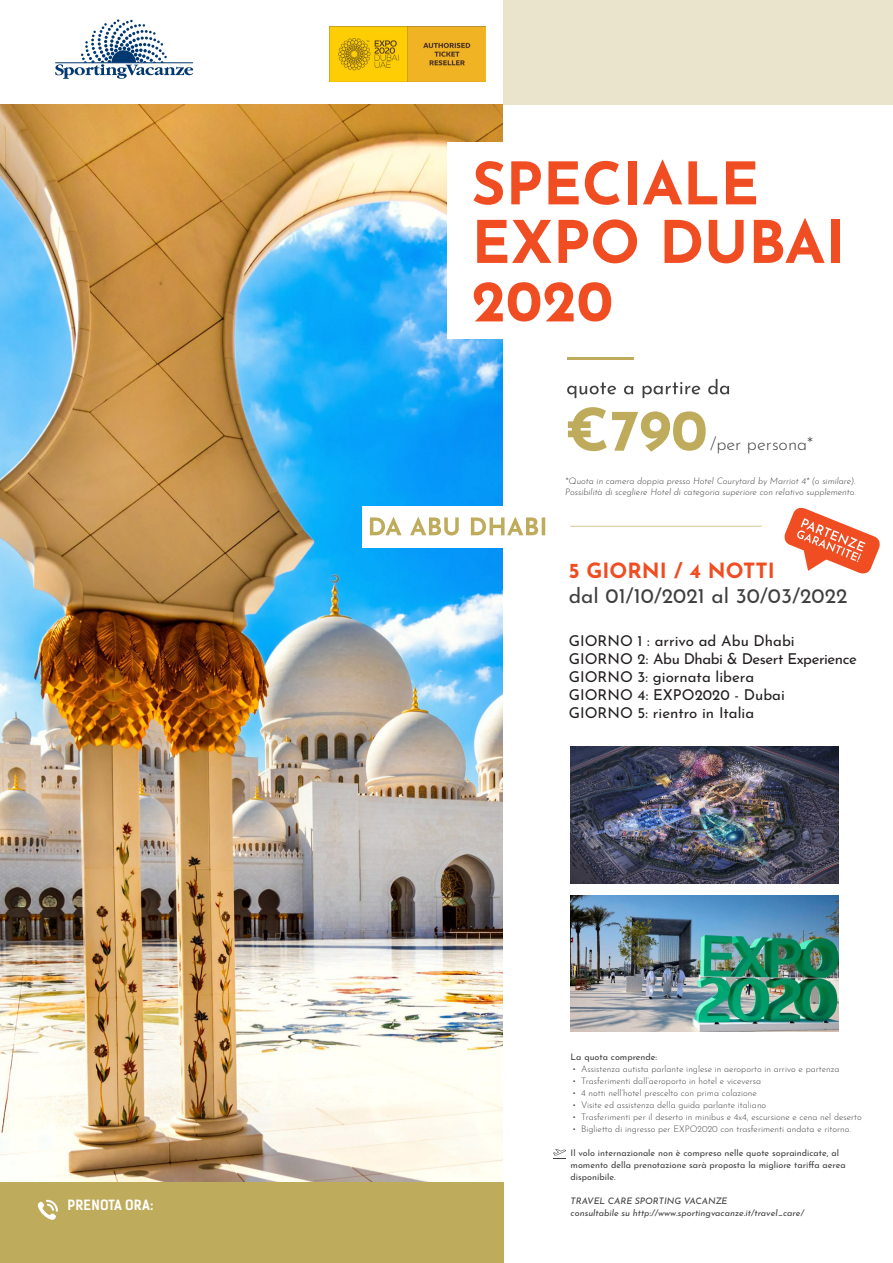
<style>
.page{position:relative;width:893px;height:1263px;background:#fff}
.page>*{position:absolute;margin:0;border:0;box-sizing:border-box;transform-origin:0 0}
.t1{font:700 58.5px/58.5px "Josefin Sans";color:#f04d22}
.t2{font:700 58.5px "Josefin Sans";color:#bfab5c}
.t3{font:21px "Josefin Sans";color:#3f403e}
.t4{font:700 21px "Josefin Sans";color:#f04d22}
.t5{font:300 18px "Josefin Sans";color:#404140}
.t6{font:15px/18px "Josefin Sans";color:#231f20}
.t7{font:700 13.5px "Kelson Sans";letter-spacing:.015em;color:#fff}
.t8{font:300 9px "Josefin Sans";color:#404140}
.t9{font:9px/12px "Josefin Sans";color:#404140}
.t10{font:italic 300 9px/10.8px "Josefin Sans";color:#404140}
.t11{font:italic 9px/12px "Josefin Sans";color:#404140}
</style>
<div class="page">
<div style="left:503px;top:0;width:390px;height:104px;background:#ebe4cc"></div>
<img style="left:0;top:104px;width:503px;height:1079px">
<div style="left:447px;top:142px;width:446px;height:196px;background:#fff"></div>
<img style="left:571px;top:895px;width:268px;height:137px">
<img style="left:571px;top:746px;width:268px;height:137px">
<div style="left:0;top:1183px;width:503px;height:80px;background:#bfab5c"></div>
<svg style="left:37px;top:1199px;width:21px;height:21px"></svg>
<svg style="left:55px;top:19px;width:138px;height:60px"></svg>
<hr style="left:55px;top:63px;width:138px;height:1px;background:#003871">
<svg style="left:553px;top:1149px;width:13px;height:10px"></svg>
<div style="left:362px;top:506px;width:195px;height:42px;background:#fff"></div>
<svg style="left:370px;top:517px;width:175px;height:18px"></svg>
<hr style="left:570px;top:526px;width:192px;height:1px;background:#bfab5c">
<svg style="left:784px;top:507px;width:96px;height:67px"></svg>
<svg style="left:567px;top:379px;width:162px;height:19px"></svg>
<hr style="left:567px;top:358px;width:67px;height:2px;background:#bfab5c">
<img style="left:329px;top:26px;width:157px;height:56px">
<h3 class="t7" style="left:67px;top:1197px;width:87px">PRENOTA ORA:</h3>
<h1 class="t1" style="left:472px;top:146px;width:375px">SPECIALE<br>EXPO DUBAI<br>2020</h1>
<h1 class="t2" style="left:565px;top:378px;width:144px">€790</h1>
<h3 class="t5" style="left:710px;top:429px;width:105px">/per persona*</h3>
<p class="t10" style="left:565px;top:475px;width:292px">*Quota in camera doppia presso Hotel Courytard by Marriot 4* (o similare).<br>Possibilità di scegliere Hotel di categoria superiore con relativo supplemento.</p>
<h2 class="t4" style="left:569px;top:552px;width:207px">5 GIORNI / 4 NOTTI</h2>
<h2 class="t3" style="left:569px;top:578px;width:280px">dal 01/10/2021 al 30/03/2022</h2>
<h3 class="t6" style="left:569px;top:630px;width:290px">GIORNO 1 : arrivo ad Abu Dhabi<br>GIORNO 2: Abu Dhabi &amp; Desert Experience<br>GIORNO 3: giornata libera<br>GIORNO 4: EXPO2020 - Dubai<br>GIORNO 5: rientro in Italia</h3>
<p class="t9" style="left:571px;top:1050px;width:88px">La quota comprende:</p>
<p class="t8" style="left:572px;top:1062px;width:269px">• Assistenza autista parlante inglese in aeroporto in arrivo e partenza</p>
<p class="t8" style="left:572px;top:1074px;width:191px">• Trasferimenti dall’aeroporto in hotel e viceversa</p>
<p class="t8" style="left:572px;top:1086px;width:186px">• 4 notti nell’hotel prescelto con prima colazione</p>
<p class="t8" style="left:572px;top:1098px;width:196px">• Visite ed assistenza della guida parlante italiano</p>
<p class="t8" style="left:572px;top:1110px;width:291px">• Trasferimenti per il deserto in minibus e 4x4, escursione e cena nel deserto</p>
<p class="t8" style="left:572px;top:1122px;width:280px">• Biglietto di ingresso per EXPO2020 con trasferimenti andata e ritorno.</p>
<p class="t9" style="left:571px;top:1146px;width:277px">Il volo internazionale non è compreso nelle quote sopraindicate, al momento della prenotazione sarà proposta la migliore tariffa aerea disponibile.</p>
<p class="t11" style="left:571px;top:1194px;width:235px">TRAVEL CARE SPORTING VACANZE<br>consultabile su http://www.sportingvacanze.it/travel_care/</p>
</div>
